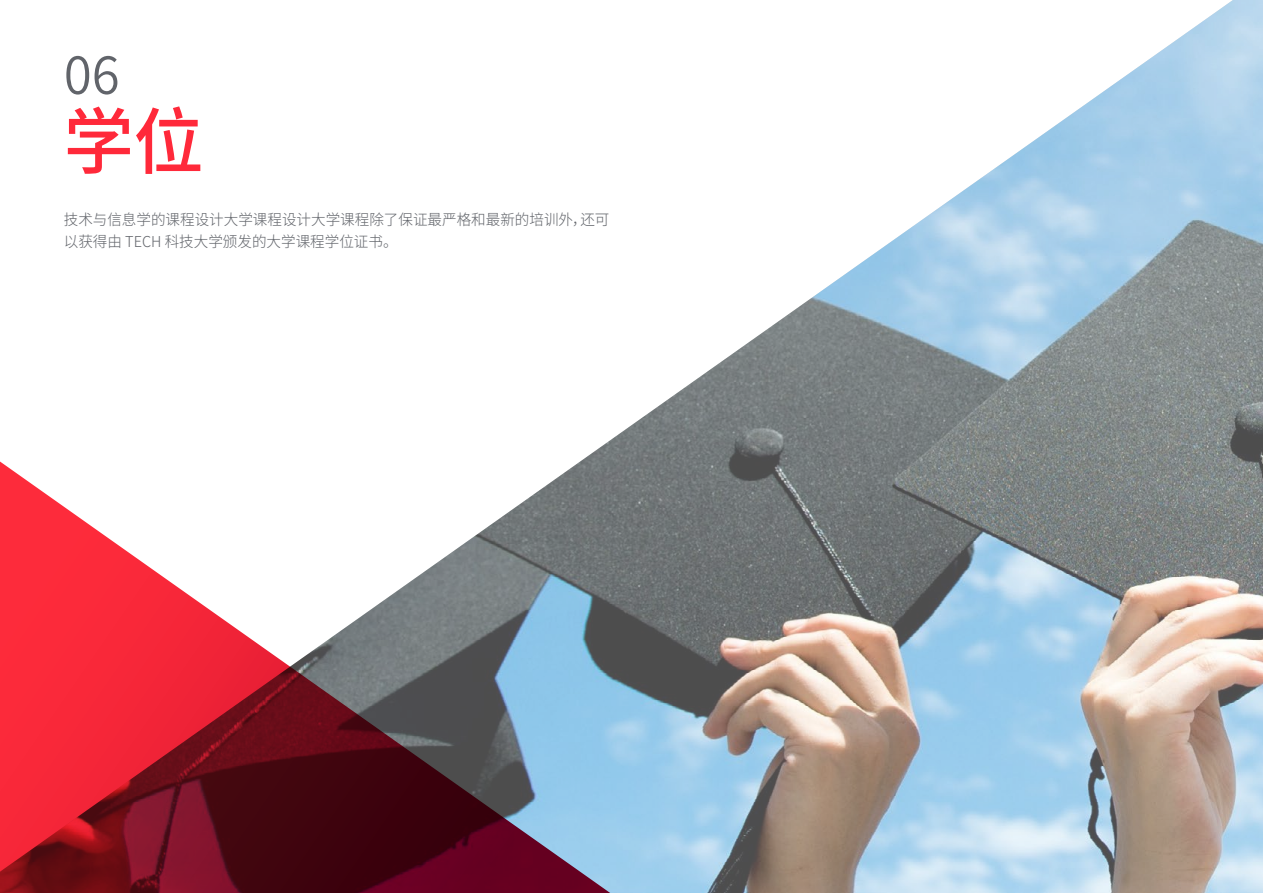
<style>
.page{position:relative;width:1263px;height:893px;background:#fff}
.page>*{position:absolute;margin:0;border:0;box-sizing:border-box;transform-origin:0 0}
.t1{font:500 72px "Source Han Sans CN";color:#ff293a}
.t2{font:52.5px "Source Han Sans CN";color:#61646a}
.t3{font:300 15px/22.5px "Source Han Sans CN";color:#61646a}
</style>
<div class="page">
<img style="left:602px;top:0;width:661px;height:893px">
<svg style="left:0;top:446px;width:640px;height:447px"></svg>
<h2 class="t2" style="left:64px;top:45px;width:57px">06</h2>
<h1 class="t1" style="left:64px;top:101px;width:141px">学位</h1>
<p class="t3" style="left:64px;top:208px;width:547px">技术与信息学的课程设计大学课程设计大学课程除了保证最严格和最新的培训外，还可以获得由 TECH 科技大学颁发的大学课程学位证书。</p>
</div>
